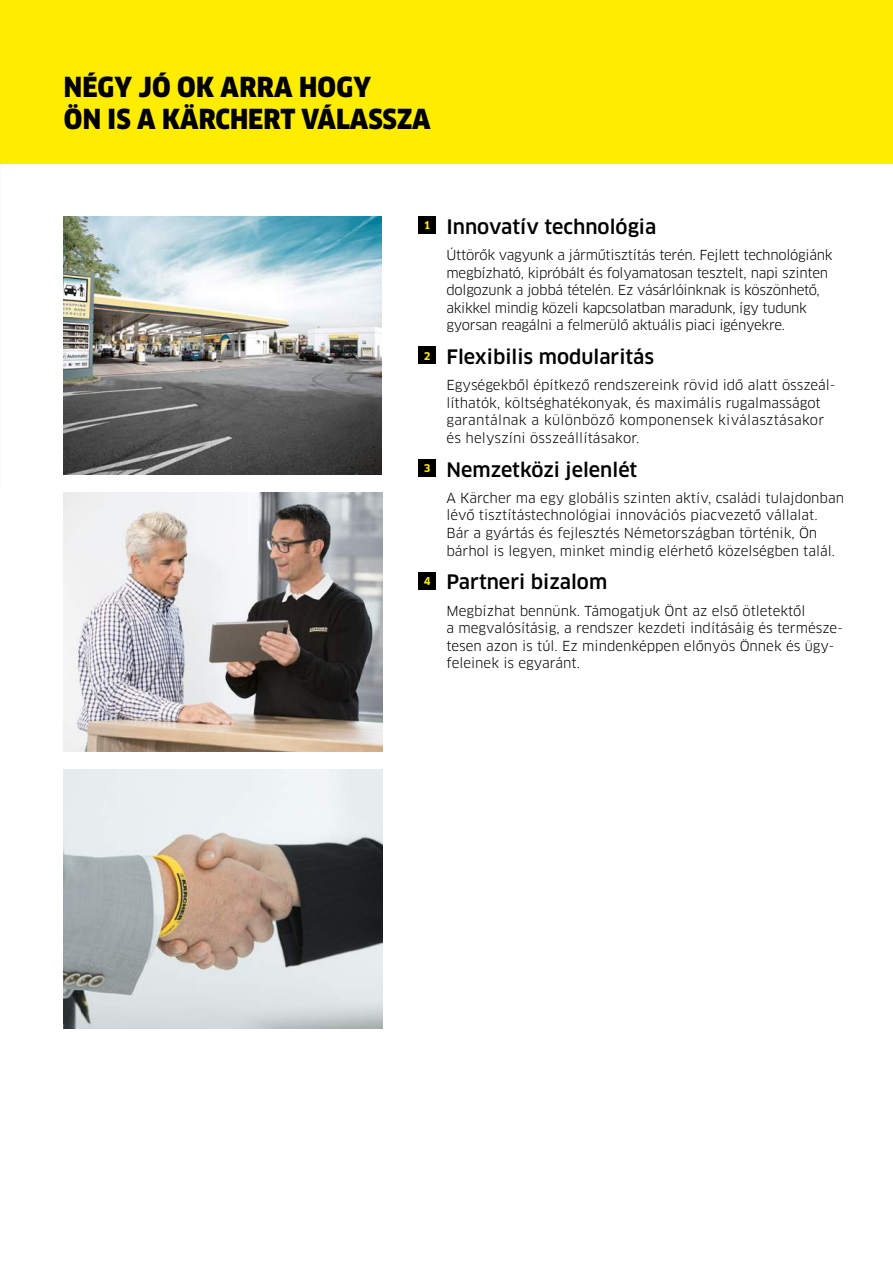
<style>
.page{position:relative;width:893px;height:1263px;background:#fff}
.page>*{position:absolute;margin:0;border:0;box-sizing:border-box;transform-origin:0 0}
.t1{font:900 27px/31.8px "Clan Pro Narr";color:#000}
.t2{font:500 19.5px "Clan Pro";color:#000}
.t3{font:13.5px/17.5px "Clan Pro";color:#000}
.t4{font:13.5px/17.5px "Clan Pro";letter-spacing:-.02em;color:#000}
.t5{font:700 10.5px "Clan Pro";color:#ffed00}
</style>
<div class="page">
<div style="left:0;top:0;width:893px;height:164px;background:#ffed00"></div>
<img style="left:64px;top:217px;width:318px;height:257px">
<img style="left:64px;top:493px;width:318px;height:258px">
<img style="left:64px;top:769px;width:318px;height:259px">
<div style="left:418px;top:217px;width:18px;height:17px;background:#000"></div>
<div style="left:418px;top:347px;width:18px;height:17px;background:#000"></div>
<div style="left:418px;top:459px;width:18px;height:18px;background:#000"></div>
<div style="left:418px;top:572px;width:18px;height:18px;background:#000"></div>
<h1 class="t1" style="left:64px;top:71px;width:368px">NÉGY JÓ OK ARRA HOGY<br>ÖN IS A KÄRCHERT VÁLASSZA</h1>
<p class="t5" style="left:424px;top:219px;width:8px">1</p>
<p class="t5" style="left:424px;top:350px;width:8px">2</p>
<p class="t5" style="left:424px;top:462px;width:8px">3</p>
<p class="t5" style="left:424px;top:575px;width:8px">4</p>
<h2 class="t2" style="left:446px;top:215px;width:211px">Innovatív technológia</h2>
<p class="t4" style="left:446px;top:246px;width:388px">Úttörők vagyunk a járműtisztítás terén. Fejlett technológiánk megbízható, kipróbált és folyamatosan tesztelt, napi szinten dolgozunk a jobbá tételén. Ez vásárlóinknak is köszönhető, akikkel mindig közeli kapcsolatban maradunk, így tudunk gyorsan reagálni a felmerülő aktuális piaci igényekre.</p>
<h2 class="t2" style="left:446px;top:346px;width:209px">Flexibilis modularitás</h2>
<p class="t3" style="left:446px;top:376px;width:391px">Egységekből építkező rendszereink rövid idő alatt összeál&shy;líthatók, költséghatékonyak, és maximális rugalmasságot garantálnak a különböző komponensek kiválasztásakor és helyszíni összeállításakor.</p>
<h2 class="t2" style="left:446px;top:458px;width:192px">Nemzetközi jelenlét</h2>
<p class="t3" style="left:446px;top:489px;width:399px">A Kärcher ma egy globális szinten aktív, családi tulajdonban lévő tisztítástechnológiai innovációs piacvezető vállalat.<br>Bár a gyártás és fejlesztés Németországban történik, Ön bárhol is legyen, minket mindig elérhető közelségben talál.</p>
<h2 class="t2" style="left:446px;top:571px;width:162px">Partneri bizalom</h2>
<p class="t3" style="left:446px;top:602px;width:398px">Megbízhat bennünk. Támogatjuk Önt az első ötletektől<br>a megvalósításig, a rendszer kezdeti indításáig és természe&shy;tesen azon is túl. Ez mindenképpen előnyös Önnek és ügy&shy;feleinek is egyaránt.</p>
</div>
